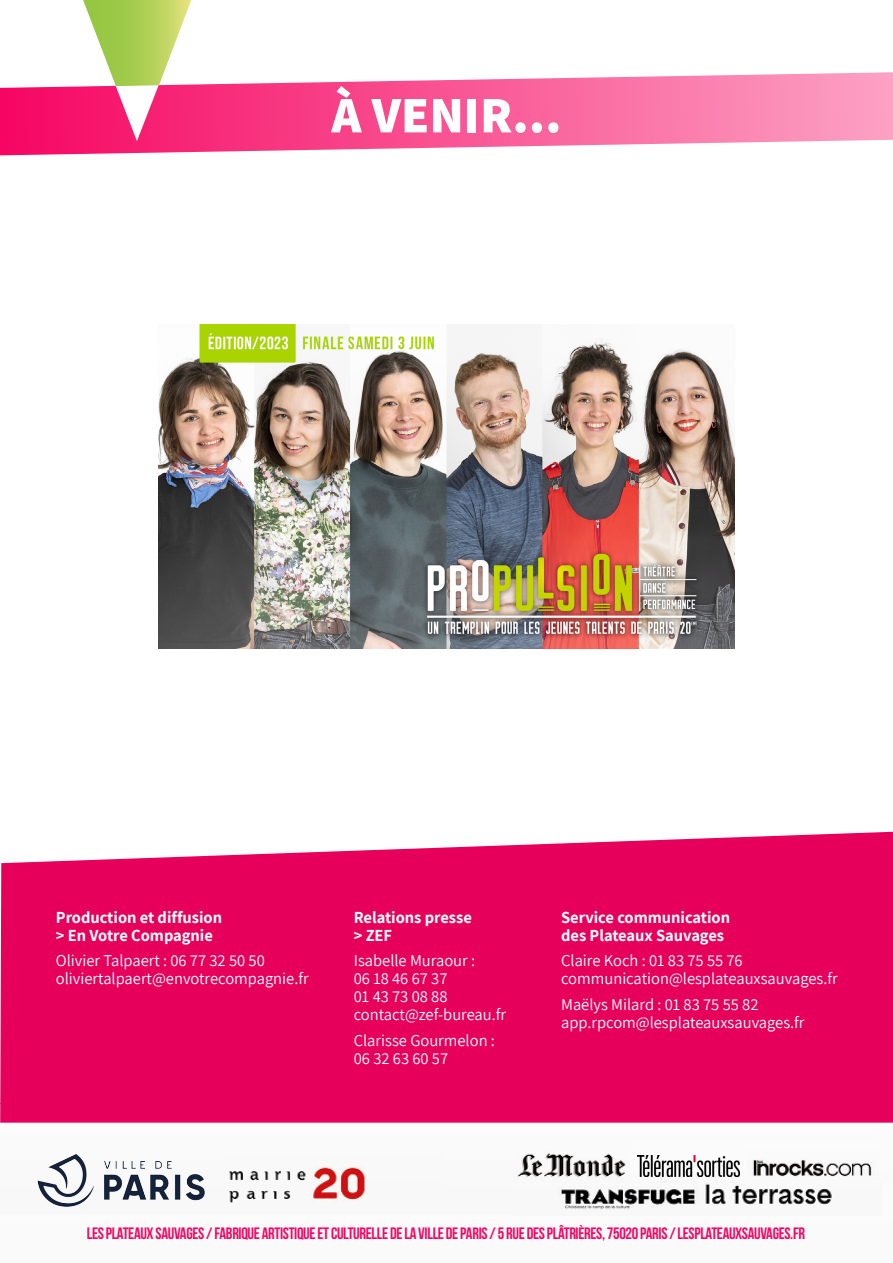
<style>
.page{position:relative;width:893px;height:1263px;background:#fff}
.page>*{position:absolute;margin:0;border:0;box-sizing:border-box;transform-origin:0 0}
.t1{font:800 51.3px "Assistant";color:#fff}
.t2{font:16.5px/18px "Assistant";color:#fff}
.t3{font:700 16.5px "Bebas Neue";letter-spacing:-.02em;color:#f60562}
.t4{font:700 16.5px/18px "Assistant";color:#fff}
</style>
<div class="page">
<svg style="left:0;top:72px;width:893px;height:83px"></svg>
<svg style="left:83px;top:0;width:109px;height:142px"></svg>
<svg style="left:37px;top:1154px;width:330px;height:53px"></svg>
<svg style="left:517px;top:1152px;width:355px;height:58px"></svg>
<div style="left:0;top:832px;width:893px;height:291px;background:#e6005b"></div>
<img style="left:158px;top:325px;width:576px;height:324px">
<h1 class="t1" style="left:331px;top:80px;width:232px">À VENIR...</h1>
<p class="t4" style="left:56px;top:908px;width:168px">Production et diffusion &gt; En Votre Compagnie</p>
<p class="t2" style="left:56px;top:951px;width:254px">Olivier Talpaert : 06 77 32 50 50 oliviertalpaert@envotrecompagnie.fr</p>
<p class="t4" style="left:354px;top:908px;width:120px">Relations presse &gt; ZEF</p>
<p class="t2" style="left:354px;top:951px;width:154px">Isabelle Muraour :<br>06 18 46 67 37<br>01 43 73 08 88 contact@zef-bureau.fr</p>
<p class="t2" style="left:354px;top:1030px;width:143px">Clarisse Gourmelon :<br>06 32 63 60 57</p>
<p class="t4" style="left:561px;top:908px;width:170px">Service communication des Plateaux Sauvages</p>
<p class="t2" style="left:561px;top:951px;width:278px">Claire Koch : 01 83 75 55 76 communication@lesplateauxsauvages.fr</p>
<p class="t2" style="left:561px;top:994px;width:245px">Maëlys Milard : 01 83 75 55 82 app.rpcom@lesplateauxsauvages.fr</p>
<p class="t3" style="left:87px;top:1224px;width:720px">LES PLATEAUX SAUVAGES / FABRIQUE ARTISTIQUE ET CULTURELLE DE LA VILLE DE PARIS / 5 RUE DES PLÂTRIÈRES, 75020 PARIS / LESPLATEAUXSAUVAGES.FR</p>
</div>
